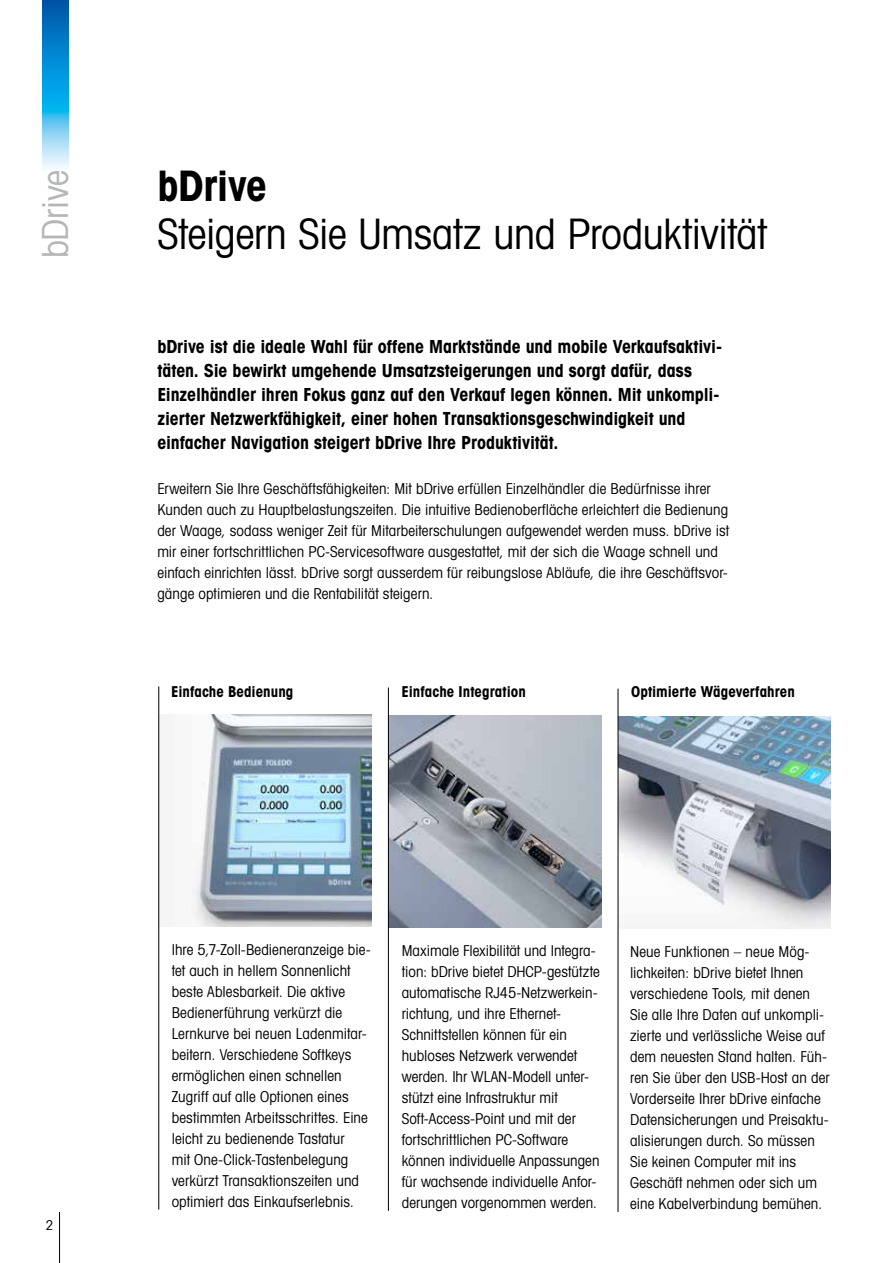
<style>
.page{position:relative;width:893px;height:1263px;background:#fff}
.page>*{position:absolute;margin:0;border:0;box-sizing:border-box;transform-origin:0 0}
.t1{font:42px "Avant Gardefor MT Bk";letter-spacing:-.005em;color:#000}
.t2{font:42px "Avant Gardefor MT Bd";letter-spacing:-.01em;color:#000}
.t3{font:36px "Avant Gardefor MT Bk";letter-spacing:-.01em;color:#b5b6b6}
.t4{font:18px/24px "Avant Gardefor MT Bd";letter-spacing:-.005em;color:#000}
.t5{font:15px/21px "Avant Gardefor MT Bk";letter-spacing:.005em;color:#000}
.t6{font:15px "Avant Gardefor MT Bd";color:#000}
.t7{font:13.5px "Avant Gardefor MT Bk";color:#000}
</style>
<div class="page">
<svg style="left:43px;top:0;width:25px;height:169px;background:#35a3dd"></svg>
<hr style="left:59px;top:1212px;width:1px;height:51px;background:#000">
<img style="left:191px;top:714px;width:181px;height:213px">
<img style="left:389px;top:715px;width:212px;height:213px">
<img style="left:619px;top:716px;width:212px;height:213px">
<hr style="left:388px;top:687px;width:1px;height:524px;background:#000">
<hr style="left:159px;top:686px;width:1px;height:524px;background:#000">
<hr style="left:618px;top:689px;width:1px;height:523px;background:#000">
<h2 class="t3" style="left:33px;top:258px;width:90px;rotate:-90deg">bDrive</h2>
<h1 class="t2" style="left:157px;top:158px;width:111px">bDrive</h1>
<h1 class="t1" style="left:157px;top:207px;width:611px">Steigern Sie Umsatz und Produktivität</h1>
<p class="t4" style="left:157px;top:334px;width:566px">bDrive ist die ideale Wahl für offene Marktstände und mobile Verkaufsaktivi&shy;täten. Sie bewirkt umgehende Umsatzsteigerungen und sorgt dafür, dass Einzelhändler ihren Fokus ganz auf den Verkauf legen können. Mit unkompli&shy;zierter Netzwerkfähigkeit, einer hohen Transaktionsgeschwindigkeit und einfacher Navigation steigert bDrive Ihre Produktivität.</p>
<p class="t5" style="left:157px;top:478px;width:573px">Erweitern Sie Ihre Geschäftsfähigkeiten: Mit bDrive erfüllen Einzelhändler die Bedürfnisse ihrer Kunden auch zu Hauptbelastungszeiten. Die intuitive Bedienoberfläche erleichtert die Bedienung der Waage, sodass weniger Zeit für Mitarbeiterschulungen aufgewendet werden muss. bDrive ist mir einer fortschrittlichen PC-Servicesoftware ausgestattet, mit der sich die Waage schnell und einfach einrichten lässt. bDrive sorgt ausserdem für reibungslose Abläufe, die ihre Geschäftsvor&shy;gänge optimieren und die Rentabilität steigern.</p>
<p class="t6" style="left:171px;top:682px;width:124px">Einfache Bedienung</p>
<p class="t6" style="left:401px;top:682px;width:126px">Einfache Integration</p>
<p class="t6" style="left:631px;top:682px;width:165px">Optimierte Wägeverfahren</p>
<p class="t7" style="left:46px;top:1217px;width:9px">2</p>
<p class="t5" style="left:172px;top:939px;width:201px">Ihre 5,7-Zoll-Bedieneranzeige bie&shy;tet auch in hellem Sonnenlicht beste Ablesbarkeit. Die aktive<br>Bedienerführung verkürzt die<br>Lernkurve bei neuen Ladenmitar&shy;beitern. Verschiedene Softkeys ermöglichen einen schnellen<br>Zugriff auf alle Optionen eines bestimmten Arbeitsschrittes. Eine leicht zu bedienende Tastatur<br>mit One-Click-Tastenbelegung verkürzt Transaktionszeiten und optimiert das Einkaufserlebnis.</p>
<p class="t5" style="left:402px;top:940px;width:199px">Maximale Flexibilität und Integra&shy;tion: bDrive bietet DHCP-gestützte automatische RJ45-Netzwerkein&shy;richtung, und ihre Ethernet-<br>Schnittstellen können für ein hubloses Netzwerk verwendet werden. Ihr WLAN-Modell unter&shy;stützt eine Infrastruktur mit<br>Soft-Access-Point und mit der fortschrittlichen PC-Software können individuelle Anpassungen für wachsende individuelle Anfor&shy;derungen vorgenommen werden.</p>
<p class="t5" style="left:630px;top:941px;width:201px">Neue Funktionen – neue Mög&shy;lichkeiten: bDrive bietet Ihnen verschiedene Tools, mit denen<br>Sie alle Ihre Daten auf unkompli&shy;zierte und verlässliche Weise auf dem neuesten Stand halten. Füh&shy;ren Sie über den USB-Host an der<br>Vorderseite Ihrer bDrive einfache<br>Datensicherungen und Preisaktu&shy;alisierungen durch. So müssen<br>Sie keinen Computer mit ins<br>Geschäft nehmen oder sich um eine Kabelverbindung bemühen.</p>
</div>
